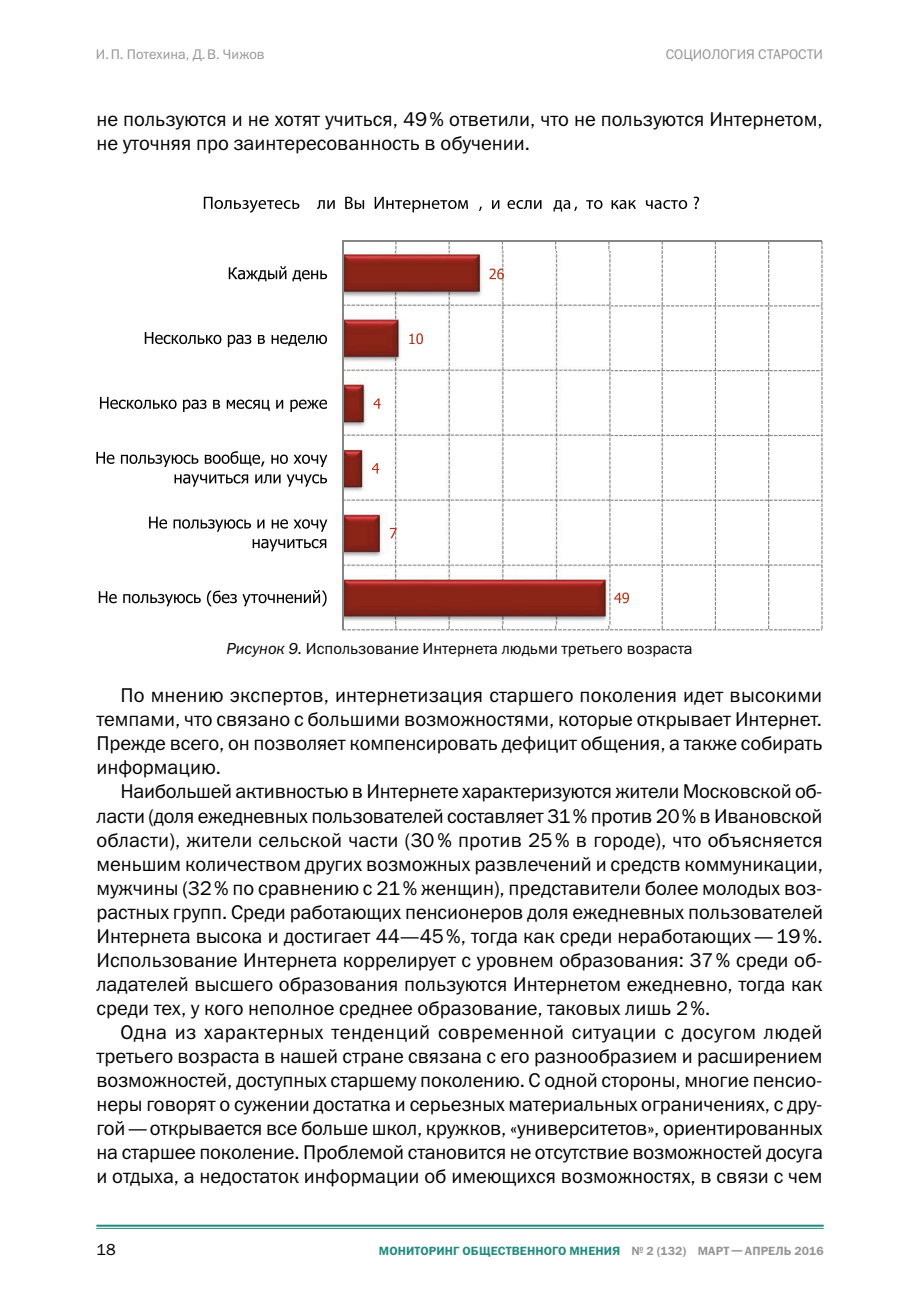
<style>
.page{position:relative;width:919px;height:1299px;background:#fff}
.page>*{position:absolute;margin:0;border:0;box-sizing:border-box;transform-origin:0 0}
.GENERAL_TEXT{font:20px/24px "Franklin Gothic ITC";color:#000;text-align:justify}
.Picture_number_and_t{font:16px "Franklin Gothic ITC";color:#000}
.t1{font:14px "Franklin Gothic ITC";color:#959595}
.t2{font:600 12px "Franklin Gothic ITC";letter-spacing:.01em;color:#208b7f}
.s1{font-style:italic}
.s2{color:#959595}
</style>
<div class="page">
<hr style="left:96px;top:1224px;width:727px;height:2px;background:#208b7f">
<hr style="left:96px;top:1227px;width:727px;height:1px;background:#208b7f">
<svg style="left:204px;top:197px;width:95px;height:16px"></svg>
<svg style="left:317px;top:200px;width:18px;height:9px"></svg>
<svg style="left:345px;top:197px;width:19px;height:12px"></svg>
<svg style="left:374px;top:197px;width:94px;height:15px"></svg>
<svg style="left:479px;top:206px;width:3px;height:5px"></svg>
<svg style="left:492px;top:200px;width:7px;height:9px"></svg>
<svg style="left:507px;top:200px;width:34px;height:9px"></svg>
<svg style="left:553px;top:200px;width:24px;height:11px"></svg>
<svg style="left:586px;top:200px;width:16px;height:9px"></svg>
<svg style="left:611px;top:200px;width:25px;height:9px"></svg>
<svg style="left:645px;top:200px;width:42px;height:9px"></svg>
<svg style="left:693px;top:196px;width:6px;height:13px"></svg>
<svg style="left:395px;top:241px;width:427px;height:388px"></svg>
<svg style="left:342px;top:305px;width:479px;height:325px"></svg>
<img style="left:336px;top:252px;width:274px;height:372px">
<hr style="left:342px;top:240px;width:479px;height:2px;background:#868686">
<hr style="left:342px;top:241px;width:1px;height:388px;background:#868686">
<svg style="left:489px;top:268px;width:15px;height:11px"></svg>
<svg style="left:409px;top:333px;width:14px;height:11px"></svg>
<svg style="left:373px;top:398px;width:7px;height:11px"></svg>
<svg style="left:372px;top:463px;width:7px;height:10px"></svg>
<svg style="left:390px;top:528px;width:6px;height:10px"></svg>
<svg style="left:614px;top:592px;width:15px;height:11px"></svg>
<svg style="left:229px;top:266px;width:57px;height:15px"></svg>
<svg style="left:292px;top:270px;width:35px;height:11px"></svg>
<svg style="left:145px;top:332px;width:76px;height:12px"></svg>
<svg style="left:228px;top:335px;width:23px;height:12px"></svg>
<svg style="left:258px;top:335px;width:7px;height:9px"></svg>
<svg style="left:271px;top:335px;width:56px;height:11px"></svg>
<svg style="left:100px;top:397px;width:76px;height:12px"></svg>
<svg style="left:183px;top:399px;width:23px;height:13px"></svg>
<svg style="left:213px;top:400px;width:7px;height:9px"></svg>
<svg style="left:227px;top:399px;width:43px;height:12px"></svg>
<svg style="left:276px;top:400px;width:7px;height:9px"></svg>
<svg style="left:290px;top:399px;width:37px;height:13px"></svg>
<svg style="left:96px;top:452px;width:18px;height:12px"></svg>
<svg style="left:121px;top:454px;width:77px;height:13px"></svg>
<svg style="left:205px;top:451px;width:59px;height:15px"></svg>
<svg style="left:271px;top:454px;width:56px;height:13px"></svg>
<svg style="left:174px;top:474px;width:74px;height:12px"></svg>
<svg style="left:255px;top:474px;width:25px;height:9px"></svg>
<svg style="left:287px;top:474px;width:40px;height:12px"></svg>
<svg style="left:149px;top:516px;width:18px;height:12px"></svg>
<svg style="left:173px;top:519px;width:78px;height:12px"></svg>
<svg style="left:257px;top:519px;width:7px;height:9px"></svg>
<svg style="left:272px;top:519px;width:55px;height:12px"></svg>
<svg style="left:253px;top:539px;width:73px;height:12px"></svg>
<svg style="left:99px;top:591px;width:18px;height:12px"></svg>
<svg style="left:123px;top:594px;width:78px;height:12px"></svg>
<svg style="left:207px;top:590px;width:119px;height:16px"></svg>
<p class="t1" style="left:96px;top:46px;width:170px">И.П. Потехина, Д.В. Чижов</p>
<p class="t1" style="left:665px;top:46px;width:159px">СОЦИОЛОГИЯ СТАРОСТИ</p>
<p class="GENERAL_TEXT" style="left:96px;top:107px;width:727px">не пользуются и не хотят учиться, 49% ответили, что не пользуются Интернетом, не уточняя про заинтересованность в обучении.</p>
<p class="Picture_number_and_t" style="left:226px;top:639px;width:467px"><span class="s1">Рисунок 9.</span> Использование Интернета людьми третьего возраста</p>
<p class="GENERAL_TEXT" style="left:96px;top:683px;width:727px;text-indent:24px">По мнению экспертов, интернетизация старшего поколения идет высокими темпами, что связано с большими возможностями, которые открывает Интернет.<br>Прежде всего, он позволяет компенсировать дефицит общения, а также собирать информацию.</p>
<p class="GENERAL_TEXT" style="left:96px;top:779px;width:728px;text-indent:24px">Наибольшей активностью в Интернете характеризуются жители Московской об&shy;ласти (доля ежедневных пользователей составляет 31% против 20% в Ивановской области), жители сельской части (30% против 25% в городе), что объясняется меньшим количеством других возможных развлечений и средств коммуникации, мужчины (32% по сравнению с 21% женщин), представители более молодых воз&shy;растных групп. Среди работающих пенсионеров доля ежедневных пользователей Интернета высока и достигает 44—45%, тогда как среди неработающих— 19%.<br>Использование Интернета коррелирует с уровнем образования: 37% среди об&shy;ладателей высшего образования пользуются Интернетом ежедневно, тогда как среди тех, у кого неполное среднее образование, таковых лишь 2%.</p>
<p class="GENERAL_TEXT" style="left:96px;top:1019px;width:728px;text-indent:24px">Одна из характерных тенденций современной ситуации с досугом людей третьего возраста в нашей стране связана с его разнообразием и расширением возможностей, доступных старшему поколению. С одной стороны, многие пенсио&shy;неры говорят о сужении достатка и серьезных материальных ограничениях, с дру&shy;гой— открывается все больше школ, кружков, «университетов», ориентированных на старшее поколение. Проблемой становится не отсутствие возможностей досуга и отдыха, а недостаток информации об имеющихся возможностях, в связи с чем</p>
<p class="Picture_number_and_t" style="left:96px;top:1239px;width:21px">18</p>
<p class="t2" style="left:379px;top:1243px;width:446px">МОНИТОРИНГ ОБЩЕСТВЕННОГО МНЕНИЯ <span class="s2">№ 2 (132) МАРТ— АПРЕЛЬ 2016</span></p>
</div>
